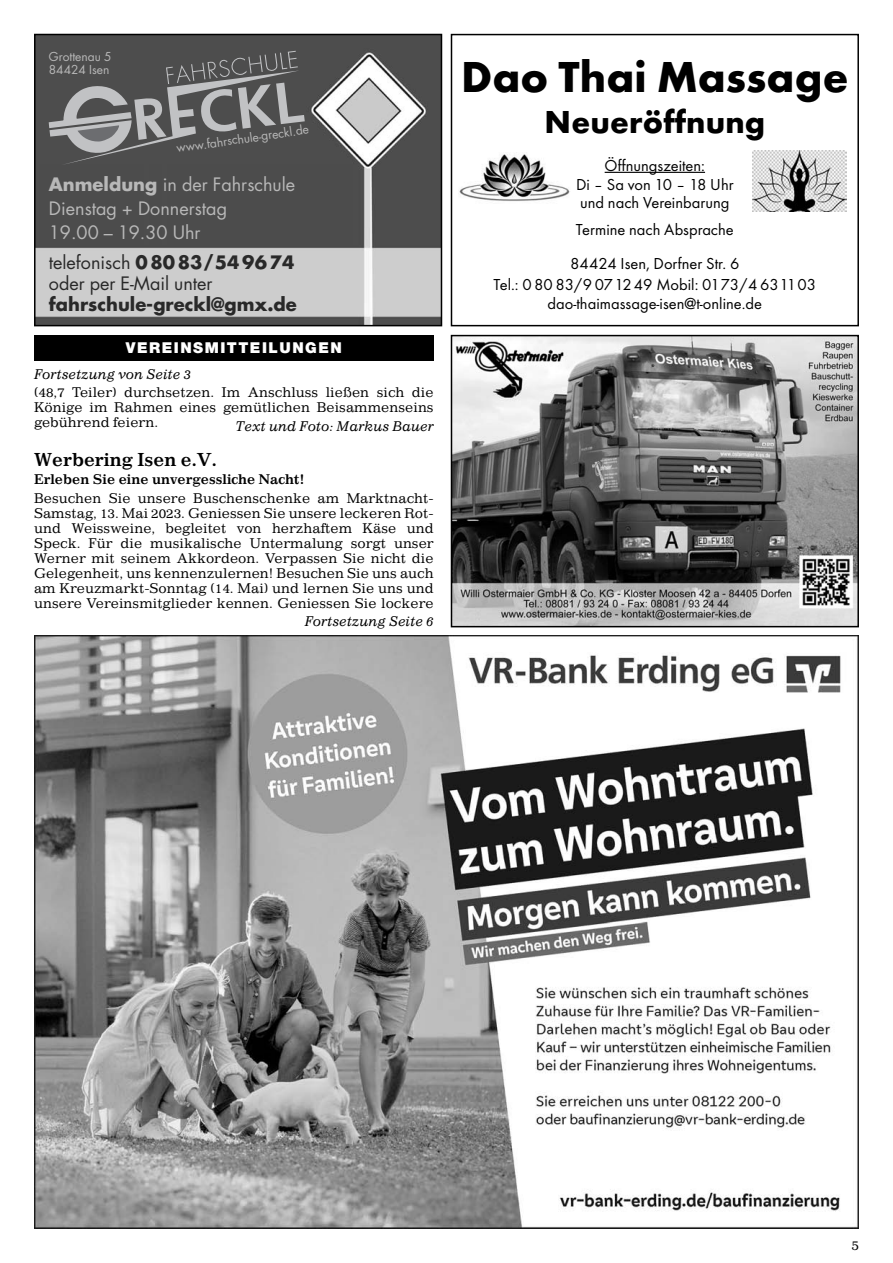
<style>
.page{position:relative;width:893px;height:1263px;background:#fff}
.page>*{position:absolute;margin:0;border:0;box-sizing:border-box;transform-origin:0 0}
.t1{font:700 45px "Function";color:#000}
.t2{font:700 33px "Function";letter-spacing:.005em;color:#000}
.t3{font:18px/24px "Futura";color:#b8b8b8}
.t4{font:18px/21px "Futura";color:#292929}
.t5{font:700 18px "Futura";color:#292929}
.t6{font:700 18px "Impressum";color:#000}
.t7{font:16.5px/19.5px "Function";color:#000;text-align:center}
.t8{font:900 15px "Helvetica Neue";letter-spacing:.1em;color:#fff}
.t9{font:13.5px/15px "Impressum";color:#000;text-align:justify}
.t10{font:italic 13.5px "Impressum";color:#000}
.t11{font:700 13.5px "Impressum";color:#000}
.t12{font:12px/13.5px "Futura";color:#b8b8b8}
.s1{font-weight:700}
</style>
<div class="page">
<div style="left:34px;top:335px;width:400px;height:25px;background:#000"></div>
<img style="left:34px;top:636px;width:825px;height:593px">
<div style="left:451px;top:34px;width:408px;height:292px;border:2px solid #000"></div>
<hr style="left:605px;top:172px;width:100px;height:1px;background:#000">
<img style="left:459px;top:154px;width:111px;height:47px">
<img style="left:752px;top:151px;width:94px;height:61px">
<img style="left:454px;top:338px;width:402px;height:286px">
<div style="left:451px;top:335px;width:408px;height:292px;border:2px solid #000"></div>
<img style="left:37px;top:37px;width:402px;height:286px">
<div style="left:34px;top:34px;width:408px;height:292px;border:2px solid #000"></div>
<svg style="left:49px;top:51px;width:256px;height:114px;background:#686869"></svg>
<p class="t12" style="left:49px;top:51px;width:64px">Grottenau 5<br>84424 Isen</p>
<p class="t12" style="left:176px;top:142px;width:135px;rotate:-8deg">www.fahrschule-greckl.de</p>
<h3 class="t3" style="left:49px;top:174px;width:248px"><span class="s1">Anmeldung</span> in der Fahrschule<br>Dienstag + Donnerstag<br>19.00 – 19.30 Uhr</h3>
<h3 class="t4" style="left:49px;top:253px;width:247px">telefonisch <span class="s1">0 80 83/54 96 74 </span>oder per E-Mail unter</h3>
<h3 class="t5" style="left:49px;top:296px;width:249px">fahrschule-greckl@gmx.de</h3>
<p class="t8" style="left:126px;top:342px;width:217px">VEREINSMITTEILUNGEN</p>
<p class="t10" style="left:34px;top:369px;width:159px">Fortsetzung von Seite 3</p>
<p class="t9" style="left:34px;top:386px;width:401px">(48,7 Teiler) durchsetzen. Im Anschluss ließen sich die Könige im Rahmen eines gemütlichen Beisammenseins gebührend feiern.</p>
<p class="t10" style="left:236px;top:421px;width:200px">Text und Foto: Markus Bauer</p>
<h3 class="t6" style="left:34px;top:453px;width:184px">Werbering Isen e.V.</h3>
<p class="t11" style="left:34px;top:474px;width:272px">Erleben Sie eine unvergessliche Nacht!</p>
<p class="t9" style="left:34px;top:491px;width:401px">Besuchen Sie unsere Buschenschenke am Marktnacht-Samstag, 13. Mai 2023. Geniessen Sie unsere leckeren Rot&shy;und Weissweine, begleitet von herzhaftem Käse und Speck. Für die musikalische Untermalung sorgt unser Werner mit seinem Akkordeon. Verpassen Sie nicht die Gelegenheit, uns kennenzulernen! Besuchen Sie uns auch am Kreuzmarkt-Sonntag (14. Mai) und lernen Sie uns und unsere Vereinsmitglieder kennen. Geniessen Sie lockere</p>
<p class="t10" style="left:305px;top:616px;width:131px">Fortsetzung Seite 6</p>
<h1 class="t1" style="left:461px;top:58px;width:389px">Dao Thai Massage</h1>
<h2 class="t2" style="left:544px;top:108px;width:222px">Neueröffnung</h2>
<p class="t7" style="left:576px;top:157px;width:159px">Öffnungszeiten:<br>Di – Sa von 10 – 18 Uhr</p>
<p class="t7" style="left:576px;top:190px;width:160px;line-height:27.3px;text-align:left">und nach Vereinbarung<br>Termine nach Absprache</p>
<p class="t7" style="left:493px;top:254px;width:324px;line-height:21px">84424 Isen, Dorfner Str. 6<br>Tel.: 0 80 83/9 0712 49 Mobil: 0173/4 631103</p>
<p class="t7" style="left:548px;top:295px;width:216px">dao-thaimassage-isen@t-online.de</p>
<p class="t9" style="left:851px;top:1238px;width:9px">5</p>
</div>
